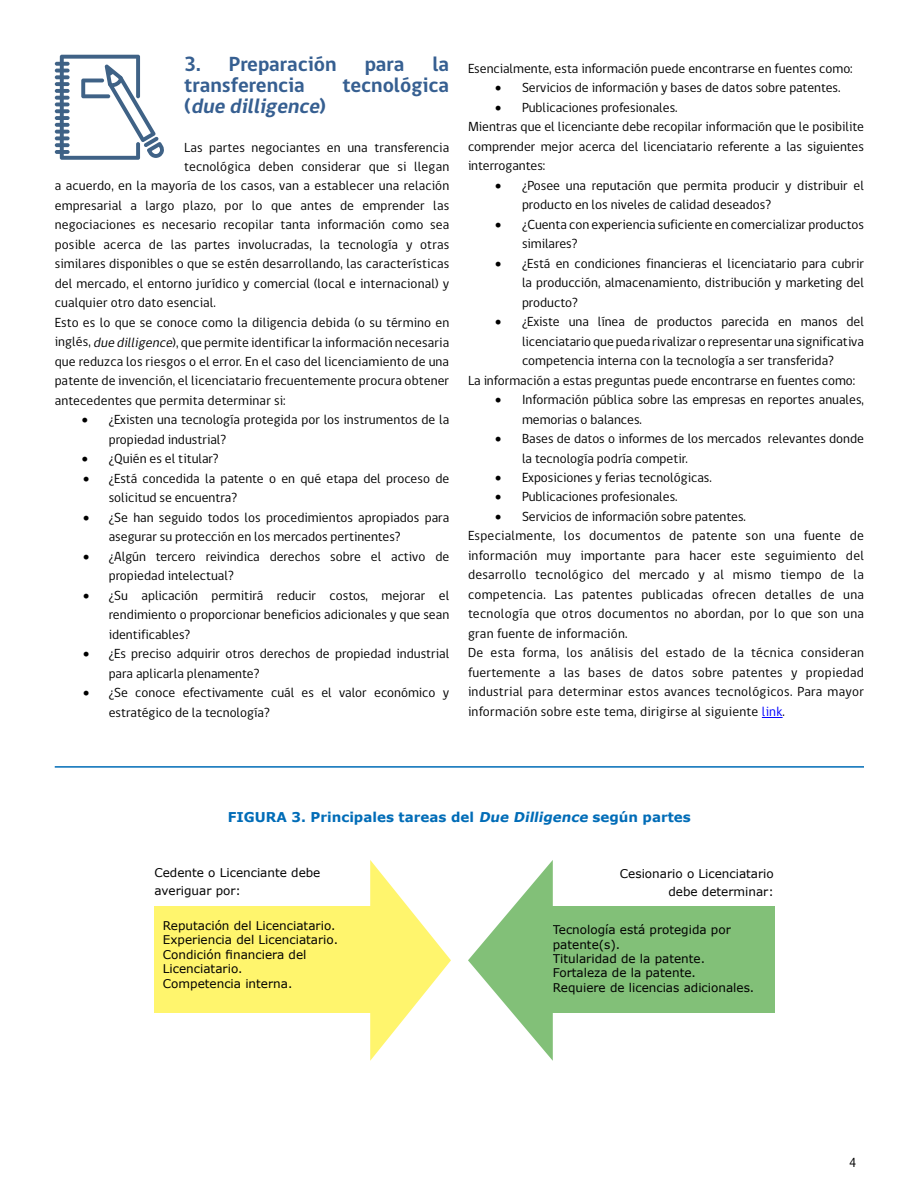
<style>
.page{position:relative;width:918px;height:1188px;background:#fff}
.page>*{position:absolute;margin:0;border:0;box-sizing:border-box;transform-origin:0 0}
.t1{font:700 21px "gob CL";color:#365f91}
.t2{font:italic 700 21px "gob CL";color:#365f91}
.t3{font:13.5px/19.5px "gob CL";color:#000}
.t4{font:13.5px/19.5px "gob CL";letter-spacing:.02em;color:#000}
.t5{font:700 13.5px "Verdana";color:#006cb7}
.t6{font:12px/14.4px "Verdana";color:#000}
.s1{font-style:normal}
.s2{font-style:italic}
.s3{color:#00f}
</style>
<div class="page">
<svg style="left:370px;top:860px;width:81px;height:201px"></svg>
<svg style="left:55px;top:62px;width:15px;height:4px"></svg>
<svg style="left:55px;top:69px;width:15px;height:4px"></svg>
<svg style="left:55px;top:75px;width:15px;height:4px"></svg>
<svg style="left:55px;top:82px;width:15px;height:4px"></svg>
<svg style="left:55px;top:89px;width:15px;height:4px"></svg>
<svg style="left:55px;top:96px;width:15px;height:4px"></svg>
<hr style="left:55px;top:103px;width:15px;height:3px;background:#3f6286;border-radius:2px">
<svg style="left:55px;top:109px;width:15px;height:4px"></svg>
<svg style="left:55px;top:116px;width:15px;height:4px"></svg>
<svg style="left:55px;top:123px;width:15px;height:4px"></svg>
<svg style="left:55px;top:130px;width:15px;height:4px"></svg>
<svg style="left:55px;top:136px;width:15px;height:4px"></svg>
<svg style="left:55px;top:143px;width:15px;height:4px"></svg>
<hr style="left:55px;top:150px;width:15px;height:4px;background:#3f6286;border-radius:2px">
<svg style="left:60px;top:55px;width:104px;height:105px"></svg>
<hr style="left:55px;top:766px;width:809px;height:2px;background:#006cb7">
<div style="left:154px;top:906px;width:253px;height:107px;background:#fff56d"></div>
<div style="left:517px;top:906px;width:258px;height:107px;background:#82c078"></div>
<svg style="left:468px;top:860px;width:85px;height:201px"></svg>
<svg style="left:762px;top:717px;width:21px;height:1px"></svg>
<h1 class="t1" style="left:184px;top:49px;width:154px">3. Preparación</h1>
<h1 class="t1" style="left:365px;top:49px;width:41px">para</h1>
<h1 class="t1" style="left:432px;top:49px;width:18px">la</h1>
<h1 class="t1" style="left:184px;top:70px;width:122px">transferencia</h1>
<h1 class="t1" style="left:343px;top:70px;width:108px">tecnológica</h1>
<h1 class="t2" style="left:184px;top:91px;width:143px"><span class="s1">(</span> due dilligence<span class="s1">)</span></h1>
<p class="t3" style="left:184px;top:138px;width:267px">Las partes negociantes en una transferencia</p>
<p class="t3" style="left:184px;top:157px;width:266px">tecnológica deben considerar que si llegan</p>
<p class="t3" style="left:55px;top:177px;width:396px">a acuerdo, en la mayoría de los casos, van a establecer una relación</p>
<p class="t3" style="left:55px;top:196px;width:396px">empresarial a largo plazo, por lo que antes de emprender las</p>
<p class="t3" style="left:55px;top:216px;width:396px">negociaciones es necesario recopilar tanta información como sea</p>
<p class="t3" style="left:55px;top:235px;width:396px">posible acerca de las partes involucradas, la tecnología y otras</p>
<p class="t3" style="left:55px;top:255px;width:396px">similares disponibles o que se estén desarrollando, las características</p>
<p class="t3" style="left:55px;top:274px;width:396px">del mercado, el entorno jurídico y comercial (local e internacional) y</p>
<p class="t3" style="left:55px;top:294px;width:163px">cualquier otro dato esencial.</p>
<p class="t3" style="left:55px;top:313px;width:396px">Esto es lo que se conoce como la diligencia debida (o su término en</p>
<p class="t3" style="left:55px;top:333px;width:396px">inglés, <span class="s2">due dilligence</span>), que permite identificar la información necesaria</p>
<p class="t3" style="left:55px;top:352px;width:396px">que reduzca los riesgos o el error. En el caso del licenciamiento de una</p>
<p class="t3" style="left:55px;top:372px;width:396px">patente de invención, el licenciatario frecuentemente procura obtener</p>
<p class="t3" style="left:55px;top:391px;width:232px">antecedentes que permita determinar si:</p>
<p class="t3" style="left:109px;top:411px;width:342px;text-indent:-27px">• ¿Existen una tecnología protegida por los instrumentos de la propiedad industrial?</p>
<p class="t3" style="left:82px;top:450px;width:138px">• ¿Quién es el titular?</p>
<p class="t3" style="left:109px;top:469px;width:342px;text-indent:-26px">• ¿Está concedida la patente o en qué etapa del proceso de solicitud se encuentra?</p>
<p class="t3" style="left:109px;top:508px;width:342px;text-indent:-26px">• ¿Se han seguido todos los procedimientos apropiados para asegurar su protección en los mercados pertinentes?</p>
<p class="t3" style="left:109px;top:547px;width:342px;text-indent:-26px">• ¿Algún tercero reivindica derechos sobre el activo de propiedad intelectual?</p>
<p class="t3" style="left:109px;top:586px;width:342px;text-align:justify;text-indent:-26px">• ¿Su aplicación permitirá reducir costos, mejorar el rendimiento o proporcionar beneficios adicionales y que sean identificables?</p>
<p class="t3" style="left:109px;top:644px;width:342px;text-indent:-26px">• ¿Es preciso adquirir otros derechos de propiedad industrial para aplicarla plenamente?</p>
<p class="t3" style="left:109px;top:683px;width:342px;text-indent:-26px">• ¿Se conoce efectivamente cuál es el valor económico y estratégico de la tecnología?</p>
<p class="t3" style="left:468px;top:59px;width:386px">Esencialmente, esta información puede encontrarse en fuentes como:</p>
<p class="t3" style="left:495px;top:78px;width:347px">• Servicios de información y bases de datos sobre patentes.</p>
<p class="t3" style="left:468px;top:98px;width:398px;text-indent:27px">• Publicaciones profesionales.<br>Mientras que el licenciante debe recopilar información que le posibilite comprender mejor acerca del licenciatario referente a las siguientes interrogantes:</p>
<p class="t3" style="left:522px;top:176px;width:343px;text-indent:-27px">• ¿Posee una reputación que permita producir y distribuir el producto en los niveles de calidad deseados?</p>
<p class="t3" style="left:522px;top:215px;width:344px;text-indent:-27px">• ¿Cuenta con experiencia suficiente en comercializar productos similares?</p>
<p class="t3" style="left:522px;top:254px;width:344px;text-align:justify;text-indent:-27px">• ¿Está en condiciones financieras el licenciatario para cubrir la producción, almacenamiento, distribución y marketing del producto?</p>
<p class="t3" style="left:495px;top:312px;width:371px">• ¿Existe una línea de productos parecida en manos del</p>
<p class="t3" style="left:522px;top:332px;width:344px">licenciatario que pueda rivalizar o representar una significativa</p>
<p class="t3" style="left:522px;top:351px;width:313px">competencia interna con la tecnología a ser transferida?</p>
<p class="t3" style="left:468px;top:371px;width:389px">La información a estas preguntas puede encontrarse en fuentes como:</p>
<p class="t3" style="left:522px;top:390px;width:343px;text-indent:-27px">• Información pública sobre las empresas en reportes anuales, memorias o balances.</p>
<p class="t3" style="left:522px;top:429px;width:344px;text-indent:-27px">• Bases de datos o informes de los mercados relevantes donde la tecnología podría competir.</p>
<p class="t3" style="left:495px;top:468px;width:218px">• Exposiciones y ferias tecnológicas.</p>
<p class="t3" style="left:495px;top:488px;width:184px">• Publicaciones profesionales.</p>
<p class="t4" style="left:468px;top:507px;width:398px;text-indent:27px">• Servicios de información sobre patentes.<br>Especialmente, los documentos de patente son una fuente de información muy importante para hacer este seguimiento del desarrollo tecnológico del mercado y al mismo tiempo de la competencia. Las patentes publicadas ofrecen detalles de una tecnología que otros documentos no abordan, por lo que son una gran fuente de información.<br>De esta forma, los análisis del estado de la técnica consideran fuertemente a las bases de datos sobre patentes y propiedad industrial para determinar estos avances tecnológicos. Para mayor información sobre este tema, dirigirse al siguiente <span class="s3">link</span>.</p>
<p class="t5" style="left:228px;top:807px;width:465px">FIGURA 3. Principales tareas del <span class="s2">Due Dilligence</span> según partes</p>
<p class="t6" style="left:154px;top:863px;width:168px;line-height:18px">Cedente o Licenciante debe averiguar por:</p>
<p class="t6" style="left:620px;top:864px;width:155px;line-height:18px;text-align:right">Cesionario o Licenciatario debe determinar:</p>
<p class="t6" style="left:163px;top:918px;width:177px">Reputación del Licenciatario.<br>Experiencia del Licenciatario.<br>Condición financiera del<br>Licenciatario.<br>Competencia interna.</p>
<p class="t6" style="left:553px;top:923px;width:203px">Tecnología está protegida por patente(s).<br>Titularidad de la patente.<br>Fortaleza de la patente.<br>Requiere de licencias adicionales.</p>
<p class="t3" style="left:849px;top:1153px;width:9px">4</p>
</div>
